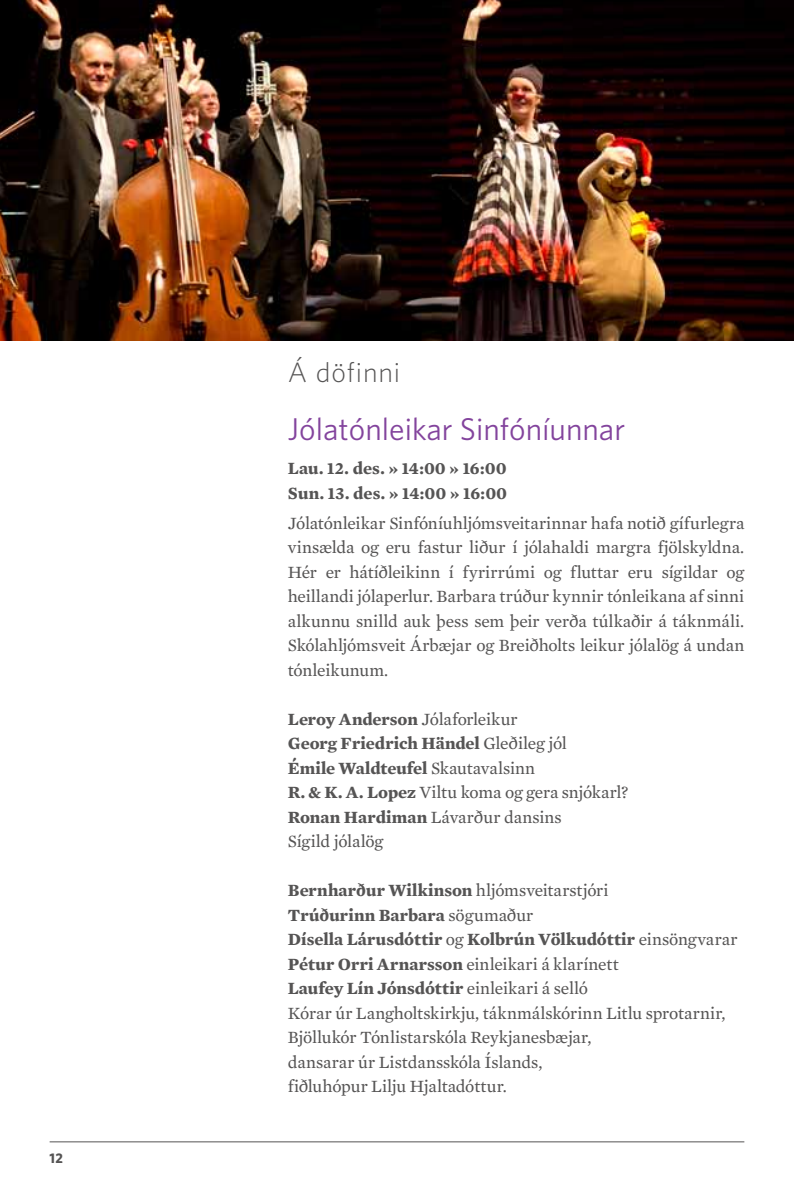
<style>
.page{position:relative;width:794px;height:1191px;background:#fff}
.page>*{position:absolute;margin:0;border:0;box-sizing:border-box;transform-origin:0 0}
.t1{font:31.5px "Whitney";color:#83449d}
.t2{font:300 28px "Whitney";letter-spacing:.03em;color:#555454}
.t3{font:17.5px/24.5px "Mercury Text G2";letter-spacing:-.005em;color:#555454}
.t4{font:700 17.5px/24.5px "Mercury Text G2";letter-spacing:.01em;color:#555454}
.t5{font:700 14px "Whitney";color:#555454}
.s1{font-weight:700}
</style>
<div class="page">
<hr style="left:50px;top:1141px;width:694px;height:1px;background:#555454">
<img style="left:0;top:0;width:794px;height:340px">
<p class="t5" style="left:50px;top:1150px;width:15px">12</p>
<h2 class="t2" style="left:288px;top:356px;width:114px">Á döfinni</h2>
<h1 class="t1" style="left:288px;top:410px;width:339px">Jólatónleikar Sinfóníunnar</h1>
<p class="t4" style="left:288px;top:456px;width:221px">Lau. 12. des. » 14:00 » 16:00<br>Sun. 13. des. » 14:00 » 16:00</p>
<p class="t3" style="left:288px;top:510px;width:458px;text-align:justify">Jólatónleikar Sinfóníuhljómsveitarinnar hafa notið gífurlegra vinsælda og eru fastur liður í jólahaldi margra fjölskyldna.<br>Hér er hátíðleikinn í fyrirrúmi og fluttar eru sígildar og heillandi jólaperlur. Barbara trúður kynnir tónleikana af sinni alkunnu snilld auk þess sem þeir verða túlkaðir á táknmáli.<br>Skólahljómsveit Árbæjar og Breiðholts leikur jólalög á undan tónleikunum.</p>
<p class="t3" style="left:288px;top:706px;width:342px"><span class="s1">Leroy Anderson</span> Jólaforleikur<br><span class="s1">Georg Friedrich Händel</span> Gleðileg jól<br><span class="s1">Émile Waldteufel</span> Skautavalsinn<br><span class="s1">R. &amp; K. A. Lopez</span> Viltu koma og gera snjókarl?<br><span class="s1">Ronan Hardiman</span> Lávarður dansins<br>Sígild jólalög</p>
<p class="t3" style="left:288px;top:878px;width:451px"><span class="s1">Bernharður Wilkinson</span> hljómsveitarstjóri<br><span class="s1">Trúðurinn Barbara</span> sögumaður<br><span class="s1">Dísella Lárusdóttir</span> og <span class="s1">Kolbrún Völkudóttir</span> einsöngvarar <span class="s1">Pétur Orri Arnarsson</span> einleikari á klarínett<br><span class="s1">Laufey Lín Jónsdóttir</span> einleikari á selló<br>Kórar úr Langholtskirkju, táknmálskórinn Litlu sprotarnir, Bjöllukór Tónlistarskóla Reykjanesbæjar,<br>dansarar úr Listdansskóla Íslands,<br>fiðluhópur Lilju Hjaltadóttur.</p>
</div>
